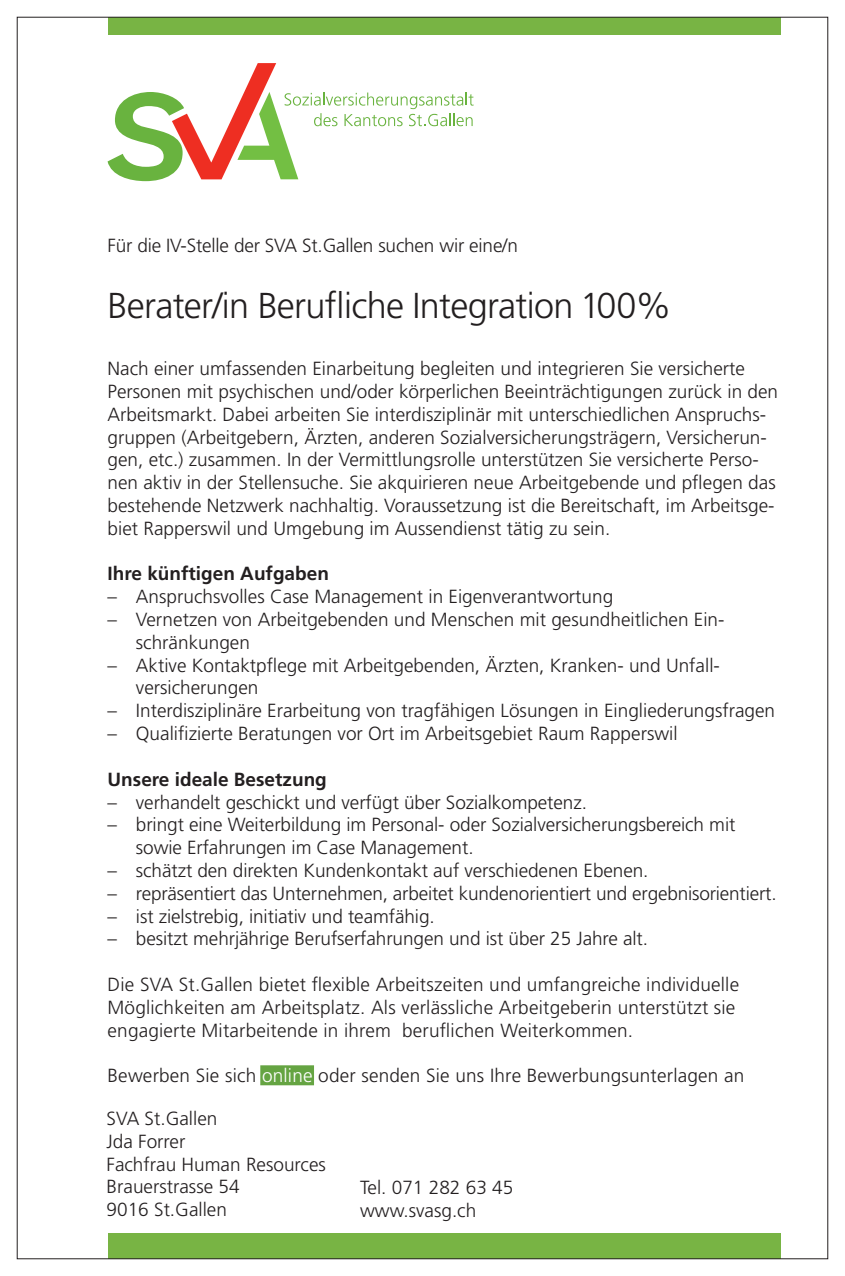
<style>
.page{position:relative;width:845px;height:1276px;background:#fff}
.page>*{position:absolute;margin:0;border:0;box-sizing:border-box;transform-origin:0 0}
.t1{font:300 36px "Frutiger LT Std";letter-spacing:-.02em;color:#231f20}
.t2{font:300 19px/22.8px "Frutiger LT Std";color:#231f20}
.t3{font:700 19px "Frutiger LT Std";color:#231f20}
.s1{color:#fff}
</style>
<div class="page">
<div style="left:260px;top:1065px;width:54px;height:20px;background:#65a442;border:2px solid #65a442"></div>
<div style="left:108px;top:17px;width:672px;height:17px;background:#78b444"></div>
<div style="left:108px;top:1233px;width:672px;height:26px;background:#78b444"></div>
<svg style="left:108px;top:63px;width:365px;height:118px"></svg>
<p class="t2" style="left:108px;top:235px;width:412px">Für die IV-Stelle der SVA St.Gallen suchen wir eine/n</p>
<h1 class="t1" style="left:108px;top:285px;width:565px">Berater/in Berufliche Integration 100%</h1>
<p class="t2" style="left:108px;top:357px;width:672px">Nach einer umfassenden Einarbeitung begleiten und integrieren Sie versicherte Personen mit psychischen und/oder körperlichen Beeinträchtigungen zurück in den Arbeitsmarkt. Dabei arbeiten Sie interdisziplinär mit unterschiedlichen Anspruchs&shy;gruppen (Arbeitgebern, Ärzten, anderen Sozialversicherungsträgern, Versicherun&shy;gen, etc.) zusammen. In der Vermittlungsrolle unterstützen Sie versicherte Perso&shy;nen aktiv in der Stellensuche. Sie akquirieren neue Arbeitgebende und pflegen das bestehende Netzwerk nachhaltig. Voraussetzung ist die Bereitschaft, im Arbeitsge&shy;biet Rapperswil und Umgebung im Aussendienst tätig zu sein.</p>
<p class="t3" style="left:108px;top:562px;width:223px">Ihre künftigen Aufgaben</p>
<p class="t2" style="left:108px;top:585px;width:507px">– Anspruchsvolles Case Management in Eigenverantwortung</p>
<p class="t2" style="left:136px;top:608px;width:590px;text-indent:-28px">– Vernetzen von Arbeitgebenden und Menschen mit gesundheitlichen Ein&shy;schränkungen</p>
<p class="t2" style="left:136px;top:654px;width:585px;text-indent:-28px">– Aktive Kontaktpflege mit Arbeitgebenden, Ärzten, Kranken- und Unfall&shy;versicherungen</p>
<p class="t2" style="left:108px;top:699px;width:669px">– Interdisziplinäre Erarbeitung von tragfähigen Lösungen in Eingliederungsfragen</p>
<p class="t2" style="left:108px;top:722px;width:571px">– Qualifizierte Beratungen vor Ort im Arbeitsgebiet Raum Rapperswil</p>
<p class="t3" style="left:108px;top:768px;width:221px">Unsere ideale Besetzung</p>
<p class="t2" style="left:108px;top:791px;width:481px">– verhandelt geschickt und verfügt über Sozialkompetenz.</p>
<p class="t2" style="left:136px;top:813px;width:601px;text-indent:-28px">– bringt eine Weiterbildung im Personal- oder Sozialversicherungsbereich mit sowie Erfahrungen im Case Management.</p>
<p class="t2" style="left:108px;top:859px;width:542px">– schätzt den direkten Kundenkontakt auf verschiedenen Ebenen.</p>
<p class="t2" style="left:108px;top:882px;width:670px">– repräsentiert das Unternehmen, arbeitet kundenorientiert und ergebnisorientiert.</p>
<p class="t2" style="left:108px;top:905px;width:329px">– ist zielstrebig, initiativ und teamfähig.</p>
<p class="t2" style="left:108px;top:927px;width:542px">– besitzt mehrjährige Berufserfahrungen und ist über 25 Jahre alt.</p>
<p class="t2" style="left:108px;top:973px;width:633px">Die SVA St.Gallen bietet flexible Arbeitszeiten und umfangreiche individuelle<br>Möglichkeiten am Arbeitsplatz. Als verlässliche Arbeitgeberin unterstützt sie engagierte Mitarbeitende in ihrem beruflichen Weiterkommen.</p>
<p class="t2" style="left:108px;top:1064px;width:638px">Bewerben Sie sich <span class="s1">online</span> oder senden Sie uns Ihre Bewerbungsunterlagen an</p>
<p class="t2" style="left:107px;top:1107px;width:221px">SVA St.Gallen<br>Jda Forrer<br>Fachfrau Human Resources<br>Brauerstrasse 54<br>9016 St.Gallen</p>
<p class="t2" style="left:360px;top:1176px;width:155px">Tel. 071 282 63 45 www.svasg.ch</p>
</div>
